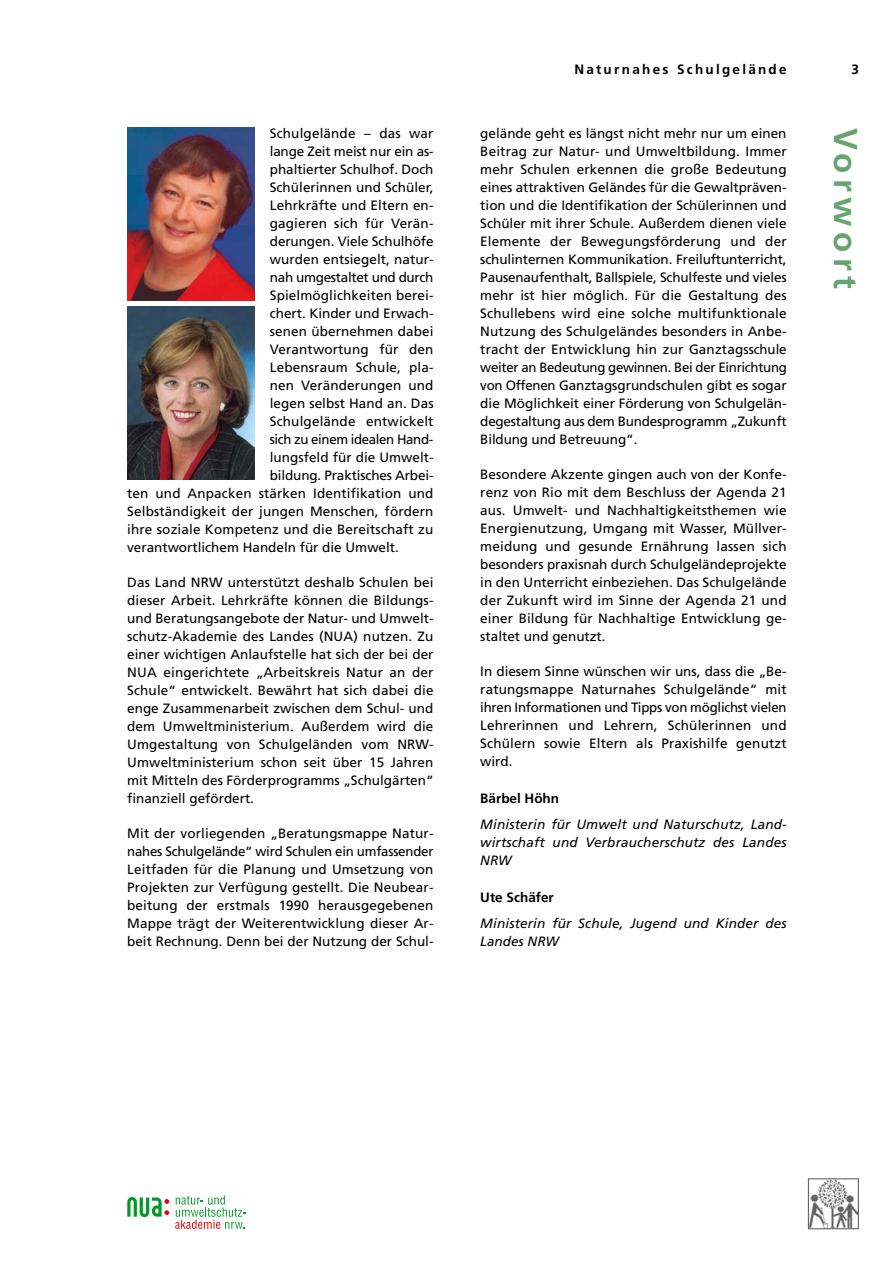
<style>
.page{position:relative;width:893px;height:1262px;background:#fff}
.page>*{position:absolute;margin:0;border:0;box-sizing:border-box;transform-origin:0 0}
.t1{font:700 33px "Frutiger";letter-spacing:.165em;color:#65a46f}
.t2{font:13.5px/18px "Frutiger";letter-spacing:.005em;color:#000;text-align:justify}
.t3{font:italic 13.5px/18px "Frutiger";letter-spacing:.01em;color:#000;text-align:justify}
.t4{font:13.5px "Frutiger";letter-spacing:-.015em;color:#000}
.t5{font:13.5px "Frutiger";letter-spacing:-.025em;color:#000}
.t6{font:700 13.5px "Frutiger";letter-spacing:.165em;color:#000}
.t7{font:13.5px "Frutiger";letter-spacing:-.02em;color:#000}
.t8{font:700 13.5px "Frutiger";color:#000}
</style>
<div class="page">
<svg style="left:175px;top:1195px;width:71px;height:33px"></svg>
<svg style="left:127px;top:1197px;width:42px;height:20px"></svg>
<img style="left:809px;top:1180px;width:47px;height:47px">
<div style="left:807px;top:1178px;width:51px;height:51px;border:1px solid #666"></div>
<img style="left:127px;top:128px;width:128px;height:172px">
<img style="left:127px;top:307px;width:128px;height:172px">
<p class="t2" style="left:270px;top:125px;width:165px">Schulgelände – das war</p>
<p class="t4" style="left:270px;top:146px;width:165px">lange Zeit meist nur ein as-</p>
<p class="t2" style="left:270px;top:161px;width:165px">phaltierter Schulhof. Doch</p>
<p class="t2" style="left:270px;top:179px;width:165px">Schülerinnen und Schüler,</p>
<p class="t2" style="left:270px;top:197px;width:165px">Lehrkräfte und Eltern en-</p>
<p class="t2" style="left:270px;top:215px;width:165px">gagieren sich für Verän-</p>
<p class="t2" style="left:270px;top:233px;width:165px">derungen. Viele Schulhöfe</p>
<p class="t2" style="left:270px;top:251px;width:165px">wurden entsiegelt, natur-</p>
<p class="t7" style="left:270px;top:272px;width:165px">nah umgestaltet und durch</p>
<p class="t2" style="left:270px;top:287px;width:165px">Spielmöglichkeiten berei-</p>
<p class="t2" style="left:270px;top:305px;width:165px">chert. Kinder und Erwach-</p>
<p class="t2" style="left:270px;top:323px;width:165px">senen übernehmen dabei</p>
<p class="t2" style="left:270px;top:341px;width:165px">Verantwortung für den</p>
<p class="t2" style="left:270px;top:359px;width:165px">Lebensraum Schule, pla-</p>
<p class="t2" style="left:270px;top:377px;width:165px">nen Veränderungen und</p>
<p class="t2" style="left:270px;top:395px;width:165px">legen selbst Hand an. Das</p>
<p class="t2" style="left:270px;top:413px;width:165px">Schulgelände entwickelt</p>
<p class="t5" style="left:270px;top:434px;width:165px">sich zu einem idealen Hand-</p>
<p class="t2" style="left:270px;top:449px;width:165px">lungsfeld für die Umwelt-</p>
<p class="t2" style="left:270px;top:467px;width:165px">bildung. Praktisches Arbei-</p>
<p class="t2" style="left:127px;top:485px;width:308px">ten und Anpacken stärken Identifikation und</p>
<p class="t2" style="left:127px;top:503px;width:308px">Selbständigkeit der jungen Menschen, fördern</p>
<p class="t2" style="left:127px;top:521px;width:308px">ihre soziale Kompetenz und die Bereitschaft zu</p>
<p class="t2" style="left:127px;top:539px;width:273px">verantwortlichem Handeln für die Umwelt.</p>
<p class="t2" style="left:127px;top:574px;width:308px">Das Land NRW unterstützt deshalb Schulen bei dieser Arbeit. Lehrkräfte können die Bildungs&shy;und Beratungsangebote der Natur- und Umwelt&shy;schutz-Akademie des Landes (NUA) nutzen. Zu einer wichtigen Anlaufstelle hat sich der bei der NUA eingerichtete „Arbeitskreis Natur an der Schule“ entwickelt. Bewährt hat sich dabei die enge Zusammenarbeit zwischen dem Schul- und dem Umweltministerium. Außerdem wird die Umgestaltung von Schulgeländen vom NRW-Umweltministerium schon seit über 15 Jahren mit Mitteln des Förderprogramms „Schulgärten“ finanziell gefördert.</p>
<p class="t2" style="left:127px;top:825px;width:308px">Mit der vorliegenden „Beratungsmappe Natur&shy;nahes Schulgelände“ wird Schulen ein umfassender Leitfaden für die Planung und Umsetzung von Projekten zur Verfügung gestellt. Die Neubear&shy;beitung der erstmals 1990 herausgegebenen Mappe trägt der Weiterentwicklung dieser Ar&shy;beit Rechnung. Denn bei der Nutzung der Schul-</p>
<p class="t6" style="left:574px;top:64px;width:214px">Naturnahes Schulgelände</p>
<p class="t6" style="left:851px;top:64px;width:9px">3</p>
<p class="t2" style="left:480px;top:125px;width:308px">gelände geht es längst nicht mehr nur um einen Beitrag zur Natur- und Umweltbildung. Immer mehr Schulen erkennen die große Bedeutung eines attraktiven Geländes für die Gewaltpräven&shy;tion und die Identifikation der Schülerinnen und Schüler mit ihrer Schule. Außerdem dienen viele Elemente der Bewegungsförderung und der schulinternen Kommunikation. Freiluftunterricht, Pausenaufenthalt, Ballspiele, Schulfeste und vieles mehr ist hier möglich. Für die Gestaltung des Schullebens wird eine solche multifunktionale Nutzung des Schulgeländes besonders in Anbe&shy;tracht der Entwicklung hin zur Ganztagsschule weiter an Bedeutung gewinnen. Bei der Einrichtung von Offenen Ganztagsgrundschulen gibt es sogar die Möglichkeit einer Förderung von Schulgelän&shy;degestaltung aus dem Bundesprogramm „Zukunft Bildung und Betreuung“.</p>
<p class="t2" style="left:480px;top:466px;width:308px">Besondere Akzente gingen auch von der Konfe&shy;renz von Rio mit dem Beschluss der Agenda 21 aus. Umwelt- und Nachhaltigkeitsthemen wie Energienutzung, Umgang mit Wasser, Müllver&shy;meidung und gesunde Ernährung lassen sich besonders praxisnah durch Schulgeländeprojekte in den Unterricht einbeziehen. Das Schulgelände der Zukunft wird im Sinne der Agenda 21 und einer Bildung für Nachhaltige Entwicklung ge&shy;staltet und genutzt.</p>
<p class="t2" style="left:480px;top:663px;width:308px">In diesem Sinne wünschen wir uns, dass die „Be&shy;ratungsmappe Naturnahes Schulgelände“ mit ihren Informationen und Tipps von möglichst vielen Lehrerinnen und Lehrern, Schülerinnen und Schülern sowie Eltern als Praxishilfe genutzt wird.</p>
<p class="t8" style="left:480px;top:792px;width:80px">Bärbel Höhn</p>
<p class="t3" style="left:480px;top:816px;width:308px">Ministerin für Umwelt und Naturschutz, Land&shy;wirtschaft und Verbraucherschutz des Landes NRW</p>
<p class="t8" style="left:480px;top:891px;width:75px">Ute Schäfer</p>
<p class="t3" style="left:480px;top:915px;width:308px">Ministerin für Schule, Jugend und Kinder des<br>Landes NRW</p>
<h1 class="t1" style="left:858px;top:128px;width:163px;rotate:90deg">Vorwort</h1>
</div>
